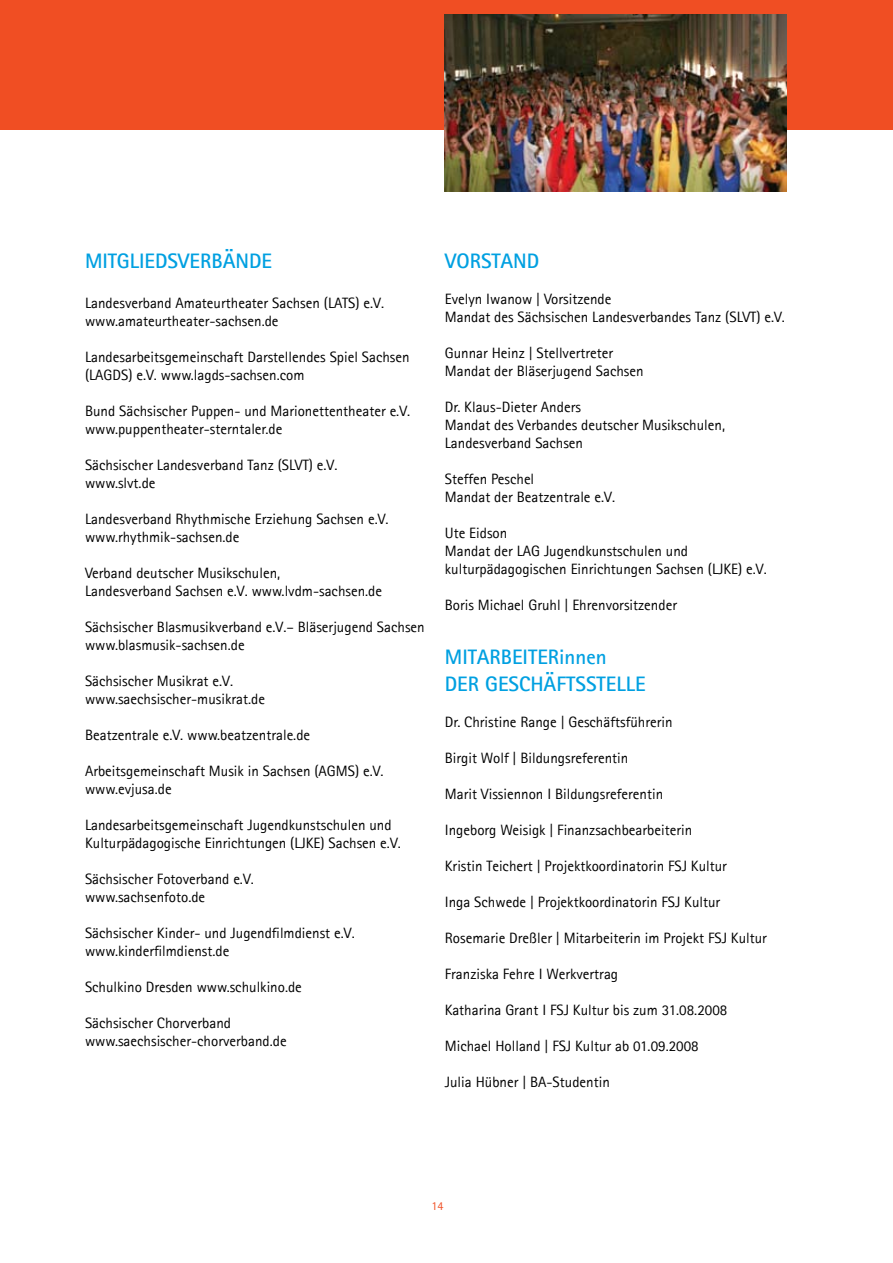
<style>
.page{position:relative;width:893px;height:1263px;background:#fff}
.page>*{position:absolute;margin:0;border:0;box-sizing:border-box;transform-origin:0 0}
.t1{font:700 21px/27px "Rotis Sans Serif";color:#01a0e1}
.t2{font:15px/18px "Rotis Sans Serif";color:#000}
.t3{font:12px "Rotis Sans Serif";color:#f04e23}
</style>
<div class="page">
<div style="left:0;top:0;width:893px;height:130px;background:#f04e23"></div>
<img style="left:445px;top:14px;width:342px;height:177px">
<h1 class="t1" style="left:85px;top:246px;width:189px">MITGLIEDSVERBÄNDE</h1>
<p class="t2" style="left:85px;top:294px;width:301px">Landesverband Amateurtheater Sachsen (LATS) e.V. www.amateurtheater-sachsen.de</p>
<p class="t2" style="left:85px;top:348px;width:326px">Landesarbeitsgemeinschaft Darstellendes Spiel Sachsen (LAGDS) e.V. www.lagds-sachsen.com</p>
<p class="t2" style="left:85px;top:402px;width:327px">Bund Sächsischer Puppen- und Marionettentheater e.V. www.puppentheater-sterntaler.de</p>
<p class="t2" style="left:85px;top:456px;width:254px">Sächsischer Landesverband Tanz (SLVT) e.V. www.slvt.de</p>
<p class="t2" style="left:85px;top:510px;width:305px">Landesverband Rhythmische Erziehung Sachsen e.V. www.rhythmik-sachsen.de</p>
<p class="t2" style="left:85px;top:564px;width:299px">Verband deutscher Musikschulen,<br>Landesverband Sachsen e.V. www.lvdm-sachsen.de</p>
<p class="t2" style="left:85px;top:618px;width:341px">Sächsischer Blasmusikverband e.V.– Bläserjugend Sachsen www.blasmusik-sachsen.de</p>
<p class="t2" style="left:85px;top:672px;width:181px">Sächsischer Musikrat e.V. www.saechsischer-musikrat.de</p>
<p class="t2" style="left:85px;top:726px;width:227px">Beatzentrale e.V. www.beatzentrale.de</p>
<p class="t2" style="left:85px;top:762px;width:300px">Arbeitsgemeinschaft Musik in Sachsen (AGMS) e.V. www.evjusa.de</p>
<p class="t2" style="left:85px;top:816px;width:317px">Landesarbeitsgemeinschaft Jugendkunstschulen und<br>Kulturpädagogische Einrichtungen (LJKE) Sachsen e.V.</p>
<p class="t2" style="left:85px;top:870px;width:170px">Sächsischer Fotoverband e.V. www.sachsenfoto.de</p>
<p class="t2" style="left:85px;top:924px;width:271px">Sächsischer Kinder- und Jugendfilmdienst e.V. www.kinderfilmdienst.de</p>
<p class="t2" style="left:85px;top:978px;width:218px">Schulkino Dresden www.schulkino.de</p>
<p class="t2" style="left:85px;top:1014px;width:203px">Sächsischer Chorverband www.saechsischer-chorverband.de</p>
<h1 class="t1" style="left:445px;top:246px;width:96px">VORSTAND</h1>
<p class="t2" style="left:445px;top:289px;width:342px">Evelyn Iwanow | Vorsitzende<br>Mandat des Sächsischen Landesverbandes Tanz (SLVT) e.V.</p>
<p class="t2" style="left:445px;top:343px;width:200px">Gunnar Heinz | Stellvertreter<br>Mandat der Bläserjugend Sachsen</p>
<p class="t2" style="left:445px;top:397px;width:282px">Dr. Klaus-Dieter Anders<br>Mandat des Verbandes deutscher Musikschulen,<br>Landesverband Sachsen</p>
<p class="t2" style="left:445px;top:469px;width:172px">Steffen Peschel<br>Mandat der Beatzentrale e.V.</p>
<p class="t2" style="left:445px;top:523px;width:323px">Ute Eidson<br>Mandat der LAG Jugendkunstschulen und kulturpädagogischen Einrichtungen Sachsen (LJKE) e.V.</p>
<p class="t2" style="left:445px;top:595px;width:234px">Boris Michael Gruhl | Ehrenvorsitzender</p>
<h1 class="t1" style="left:445px;top:642px;width:202px">MITARBEITERinnen<br>DER GESCHÄFTSSTELLE</h1>
<p class="t2" style="left:445px;top:712px;width:229px">Dr. Christine Range | Geschäftsführerin</p>
<p class="t2" style="left:445px;top:748px;width:185px">Birgit Wolf | Bildungsreferentin</p>
<p class="t2" style="left:445px;top:784px;width:220px">Marit Vissiennon I Bildungsreferentin</p>
<p class="t2" style="left:445px;top:820px;width:249px">Ingeborg Weisigk | Finanzsachbearbeiterin</p>
<p class="t2" style="left:445px;top:856px;width:284px">Kristin Teichert | Projektkoordinatorin FSJ Kultur</p>
<p class="t2" style="left:445px;top:892px;width:277px">Inga Schwede | Projektkoordinatorin FSJ Kultur</p>
<p class="t2" style="left:445px;top:928px;width:324px">Rosemarie Dreßler | Mitarbeiterin im Projekt FSJ Kultur</p>
<p class="t2" style="left:445px;top:964px;width:175px">Franziska Fehre I Werkvertrag</p>
<p class="t2" style="left:445px;top:1000px;width:284px">Katharina Grant I FSJ Kultur bis zum 31.08.2008</p>
<p class="t2" style="left:445px;top:1036px;width:255px">Michael Holland | FSJ Kultur ab 01.09.2008</p>
<p class="t2" style="left:445px;top:1072px;width:166px">Julia Hübner | BA-Studentin</p>
<p class="t3" style="left:432px;top:1198px;width:13px">14</p>
</div>
